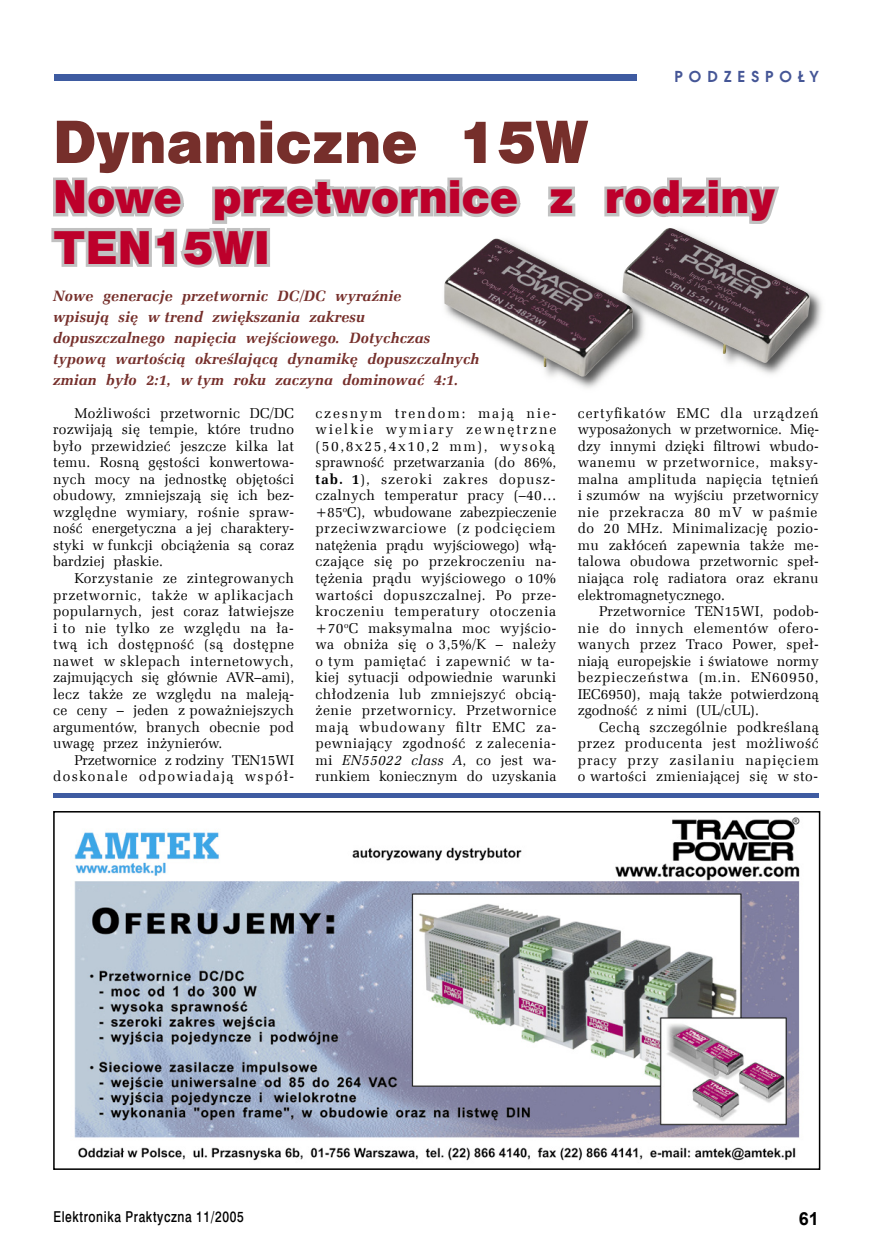
<style>
.page{position:relative;width:872px;height:1255px;background:#fff}
.page>*{position:absolute;margin:0;border:0;box-sizing:border-box;transform-origin:0 0}
.t1{font:54px "Swis 721 Blk 2 EU";letter-spacing:.005em;color:#762f2b}
.t2{font:42px/50.4px "Swis 721 Blk 2 EU";letter-spacing:.005em;color:#bd002b}
.t3{font:700 18px "Arial";color:#000}
.t4{font:italic 700 15px/21px "Zapf Ellipt EU";letter-spacing:.005em;color:#762f2b}
.t5{font:15px "Swis 721 Md EU";letter-spacing:.05em;color:#000;scale:.8 1}
.t6{font:700 15px "Avalon";letter-spacing:.4em;color:#455696}
.t7{font:14.25px/16.5px "Zapf Ellipt EU";letter-spacing:.03em;color:#000;text-align:justify}
.t8{font:14.25px/16.5px "Zapf Ellipt EU";letter-spacing:-.005em;color:#000;text-align:right}
.s1{font-weight:700}
.s2{font-style:italic}
</style>
<div class="page">
<div style="left:54px;top:73px;width:582px;height:7px;background:#3e5ba1"></div>
<hr style="left:53px;top:793px;width:766px;height:4px;background:#3e5ba1">
<svg style="left:53px;top:811px;width:767px;height:358px"></svg>
<svg style="left:51px;top:177px;width:728px;height:91px"></svg>
<div style="left:254px;top:228px;width:16px;height:39px;border:6px solid #c1c1c1"></div>
<img style="left:441px;top:225px;width:381px;height:163px">
<img style="left:444px;top:228px;width:367px;height:149px">
<p class="t6" style="left:674px;top:67px;width:146px">PODZESPOŁY</p>
<h1 class="t1" style="left:53px;top:105px;width:536px">Dynamiczne 15W</h1>
<h2 class="t2" style="left:53px;top:176px;width:723px">Nowe przetwornice z rodziny<br>TEN15WI</h2>
<p class="t4" style="left:53px;top:286px;width:428px">Nowe generacje przetwornic DC/DC wyraźnie<br>wpisują się w trend zwiększania zakresu dopuszczalnego napięcia wejściowego. Dotychczas typową wartością określającą dynamikę dopuszczalnych zmian było 2:1, w tym roku zaczyna dominować 4:1.</p>
<p class="t7" style="left:315px;top:405px;width:243px;text-align:left">czesnym trendom: mają nie&shy;wielkie wymiary zewnętrzne (50,8x25,4x10,2 mm), wysoką sprawność przetwarzania (do 86%, <span class="s1">tab. 1</span>), szeroki zakres dopusz&shy;czalnych temperatur pracy (–40… +85<sup>o</sup>C), wbudowane zabezpieczenie przeciwzwarciowe (z podcięciem natężenia prądu wyjściowego) włą&shy;czające się po przekroczeniu na&shy;tężenia prądu wyjściowego o 10% wartości dopuszczalnej. Po prze&shy;kroczeniu temperatury otoczenia +70<sup>o</sup>C maksymalna moc wyjścio&shy;wa obniża się o 3,5%/K – należy o tym pamiętać i zapewnić w ta&shy;kiej sytuacji odpowiednie warunki chłodzenia lub zmniejszyć obcią&shy;żenie przetwornicy. Przetwornice mają wbudowany filtr EMC za&shy;pewniający zgodność z zalecenia&shy;mi <span class="s2">EN55022 class A</span>, co jest wa&shy;runkiem koniecznym do uzyskania</p>
<p class="t7" style="left:578px;top:405px;width:243px">certyfikatów EMC dla urządzeń wyposażonych w przetwornice. Mię&shy;dzy innymi dzięki filtrowi wbudo&shy;wanemu w przetwornice, maksy&shy;malna amplituda napięcia tętnień i szumów na wyjściu przetwornicy nie przekracza 80 mV w paśmie do 20 MHz. Minimalizację pozio&shy;mu zakłóceń zapewnia także me&shy;talowa obudowa przetwornic speł&shy;niająca rolę radiatora oraz ekranu elektromagnetycznego.</p>
<p class="t7" style="left:53px;top:405px;width:242px;text-indent:21px">Możliwości przetwornic DC/DC rozwijają się tempie, które trudno było przewidzieć jeszcze kilka lat temu. Rosną gęstości konwertowa&shy;nych mocy na jednostkę objętości obudowy, zmniejszają się ich bez&shy;względne wymiary, rośnie spraw&shy;ność energetyczna a jej charaktery&shy;styki w funkcji obciążenia są coraz bardziej płaskie.</p>
<p class="t7" style="left:53px;top:570px;width:242px;text-indent:21px">Korzystanie ze zintegrowanych przetwornic, także w aplikacjach popularnych, jest coraz łatwiejsze i to nie tylko ze względu na ła&shy;twą ich dostępność (są dostępne nawet w sklepach internetowych, zajmujących się głównie AVR–ami), lecz także ze względu na maleją&shy;ce ceny – jeden z poważniejszych argumentów, branych obecnie pod uwagę przez inżynierów.</p>
<p class="t8" style="left:53px;top:751px;width:242px">Przetwornice z rodziny TEN15WI doskonale odpowiadają współ-</p>
<p class="t7" style="left:578px;top:603px;width:243px;text-indent:21px">Przetwornice TEN15WI, podob&shy;nie do innych elementów ofero&shy;wanych przez Traco Power, speł&shy;niają europejskie i światowe normy bezpieczeństwa (m.in. EN60950, IEC6950), mają także potwierdzoną zgodność z nimi (UL/cUL).</p>
<p class="t7" style="left:578px;top:718px;width:242px;text-indent:21px">Cechą szczególnie podkreślaną przez producenta jest możliwość pracy przy zasilaniu napięciem o wartości zmieniającej się w sto-</p>
<p class="t5" style="left:53px;top:1207px;width:239px">Elektronika Praktyczna 11/2005</p>
<p class="t3" style="left:798px;top:1206px;width:22px">61</p>
</div>
